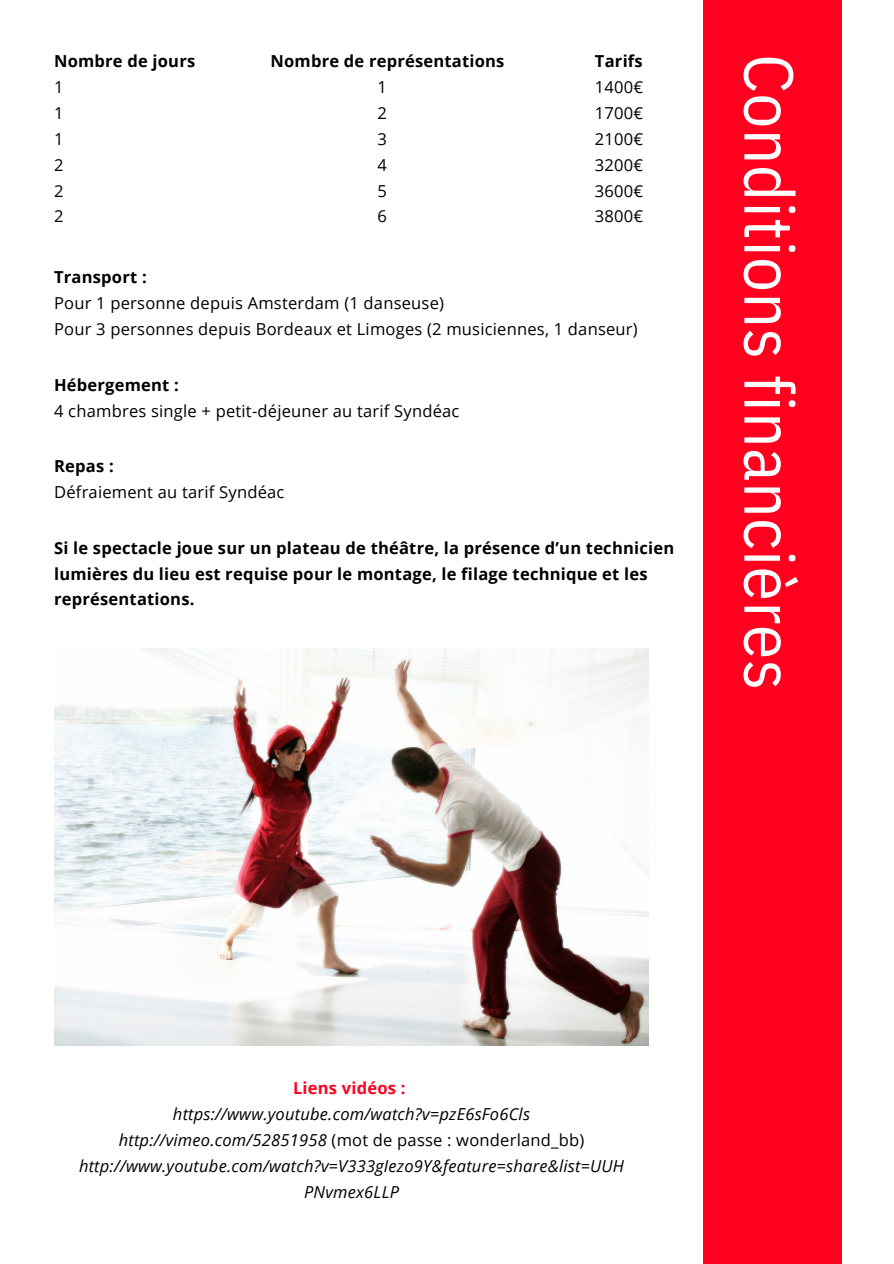
<style>
.page{position:relative;width:894px;height:1264px;background:#fff}
.page>*{position:absolute;margin:0;border:0;box-sizing:border-box;transform-origin:0 0}
.t1{font:69px "IBM Plex Sans Cond";letter-spacing:.01em;color:#fff}
.t2{font:16.5px/26px "Open Sans";letter-spacing:.015em;color:#000;text-align:justify}
.t3{font:700 16.5px/26px "Open Sans";letter-spacing:.015em;color:#000}
.t4{font:italic 16.5px/26px "Open Sans";letter-spacing:.015em;color:#000;text-align:center}
.t5{font:700 16.5px "Open Sans";letter-spacing:.015em;color:#ff001f}
.s1{font-weight:400}
.s2{font-weight:700}
.s3{font-style:normal}
</style>
<div class="page">
<div style="left:703px;top:0;width:138px;height:1263px;background:#ff001f"></div>
<img style="left:54px;top:648px;width:594px;height:396px">
<p class="t3" style="left:54px;top:48px;width:143px">Nombre de jours</p>
<p class="t2" style="left:54px;top:73px;width:11px">1</p>
<p class="t2" style="left:54px;top:99px;width:11px">1</p>
<p class="t2" style="left:54px;top:125px;width:11px">1</p>
<p class="t2" style="left:54px;top:151px;width:11px">2</p>
<p class="t2" style="left:54px;top:177px;width:11px">2</p>
<p class="t2" style="left:54px;top:203px;width:11px">2</p>
<p class="t3" style="left:377px;top:48px;width:128px;text-indent:-107px">Nombre de représentations<br><span class="s1">1</span></p>
<p class="t2" style="left:377px;top:99px;width:11px">2</p>
<p class="t2" style="left:377px;top:125px;width:11px">3</p>
<p class="t2" style="left:377px;top:151px;width:11px">4</p>
<p class="t2" style="left:377px;top:177px;width:11px">5</p>
<p class="t2" style="left:377px;top:203px;width:11px">6</p>
<p class="t2" style="left:594px;top:48px;width:50px"><span class="s2">Tarifs </span>1400€ 1700€ 2100€ 3200€ 3600€ 3800€</p>
<p class="t3" style="left:54px;top:264px;width:94px">Transport :</p>
<p class="t2" style="left:54px;top:290px;width:391px">Pour 1 personne depuis Amsterdam (1 danseuse)</p>
<p class="t2" style="left:54px;top:316px;width:585px">Pour 3 personnes depuis Bordeaux et Limoges (2 musiciennes, 1 danseur)</p>
<p class="t3" style="left:54px;top:372px;width:126px">Hébergement :</p>
<p class="t2" style="left:54px;top:398px;width:407px">4 chambres single + petit-déjeuner au tarif Syndéac</p>
<p class="t3" style="left:54px;top:453px;width:61px">Repas :</p>
<p class="t2" style="left:54px;top:479px;width:232px">Défraiement au tarif Syndéac</p>
<p class="t3" style="left:54px;top:534px;width:621px">Si le spectacle joue sur un plateau de théâtre, la présence d’un technicien lumières du lieu est requise pour le montage, le filage technique et les représentations.</p>
<p class="t1" style="left:814px;top:54px;width:637px;rotate:90deg">Conditions financières</p>
<p class="t5" style="left:293px;top:1076px;width:114px">Liens vidéos :</p>
<p class="t4" style="left:79px;top:1100px;width:546px">https://www.youtube.com/watch?v=pzE6sFo6Cls http://vimeo.com/52851958 <span class="s3">(mot de passe : wonderland_bb) </span>http://www.youtube.com/watch?v=V333gIezo9Y&amp;feature=share&amp;list=UUH PNvmex6LLP</p>
</div>
